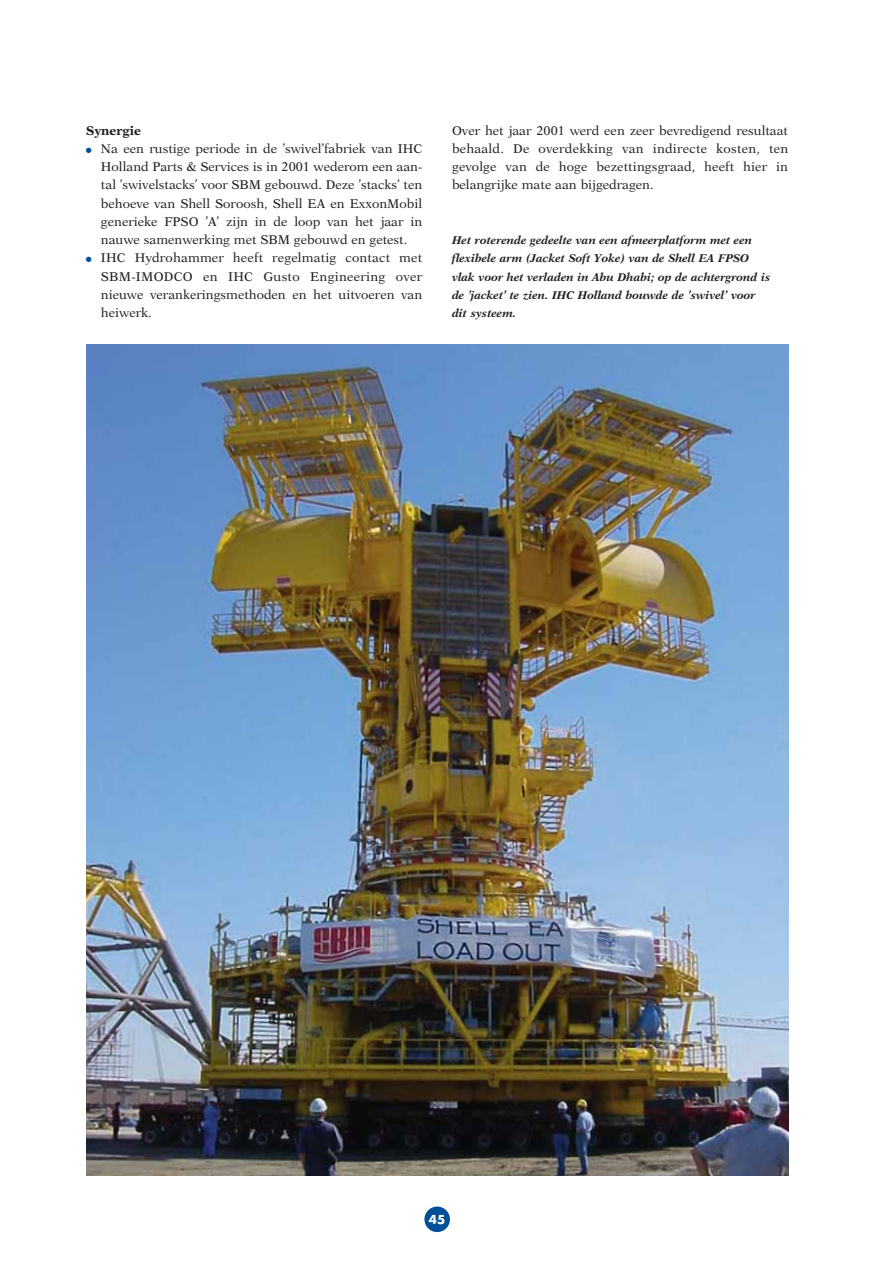
<style>
.page{position:relative;width:893px;height:1262px;background:#fff}
.page>*{position:absolute;margin:0;border:0;box-sizing:border-box;transform-origin:0 0}
.t1{font:12.75px/18.3px "New Aster";color:#231f20;text-align:justify}
.t2{font:12.75px "New Aster";letter-spacing:.02em;color:#231f20}
.t3{font:700 12.75px "New Aster";color:#231f20}
.t4{font:700 12px "Futura";color:#fff}
.t5{font:italic 700 11.25px/18.3px "New Aster";color:#231f20}
.s1{font-family:"AG Figures+Pi BQ";font-size:7.5px;color:#005099}
</style>
<div class="page">
<div style="left:424px;top:1206px;width:26px;height:26px;background:#005099;border-radius:50%"></div>
<img style="left:86px;top:344px;width:702px;height:831px">
<p class="t3" style="left:86px;top:125px;width:57px">Synergie</p>
<p class="t1" style="left:86px;top:140px;width:337px"><span class="s1">x</span> Na een rustige periode in de ’swivel’fabriek van IHC</p>
<p class="t1" style="left:101px;top:158px;width:323px">Holland Parts &amp; Services is in 2001 wederom een aan-</p>
<p class="t1" style="left:101px;top:177px;width:323px">tal ’swivelstacks’ voor SBM gebouwd. Deze ’stacks’ ten</p>
<p class="t1" style="left:101px;top:195px;width:323px">behoeve van Shell Soroosh, Shell EA en ExxonMobil</p>
<p class="t1" style="left:101px;top:213px;width:323px">generieke FPSO ’A’ zijn in de loop van het jaar in</p>
<p class="t1" style="left:101px;top:231px;width:308px">nauwe samenwerking met SBM gebouwd en getest.</p>
<p class="t1" style="left:86px;top:250px;width:337px"><span class="s1">x</span> IHC Hydrohammer heeft regelmatig contact met</p>
<p class="t2" style="left:101px;top:271px;width:323px">SBM-IMODCO en IHC Gusto Engineering over</p>
<p class="t1" style="left:101px;top:286px;width:323px">nieuwe verankeringsmethoden en het uitvoeren van</p>
<p class="t1" style="left:101px;top:304px;width:52px">heiwerk.</p>
<p class="t1" style="left:452px;top:122px;width:337px">Over het jaar 2001 werd een zeer bevredigend resultaat behaald. De overdekking van indirecte kosten, ten gevolge van de hoge bezettingsgraad, heeft hier in belangrijke mate aan bijgedragen.</p>
<p class="t5" style="left:452px;top:232px;width:320px">Het roterende gedeelte van een afmeerplatform met een flexibele arm (Jacket Soft Yoke) van de Shell EA FPSO vlak voor het verladen in Abu Dhabi; op de achtergrond is de ’jacket’ te zien. IHC Holland bouwde de ’swivel’ voor dit systeem.</p>
<p class="t4" style="left:429px;top:1213px;width:18px">45</p>
</div>
